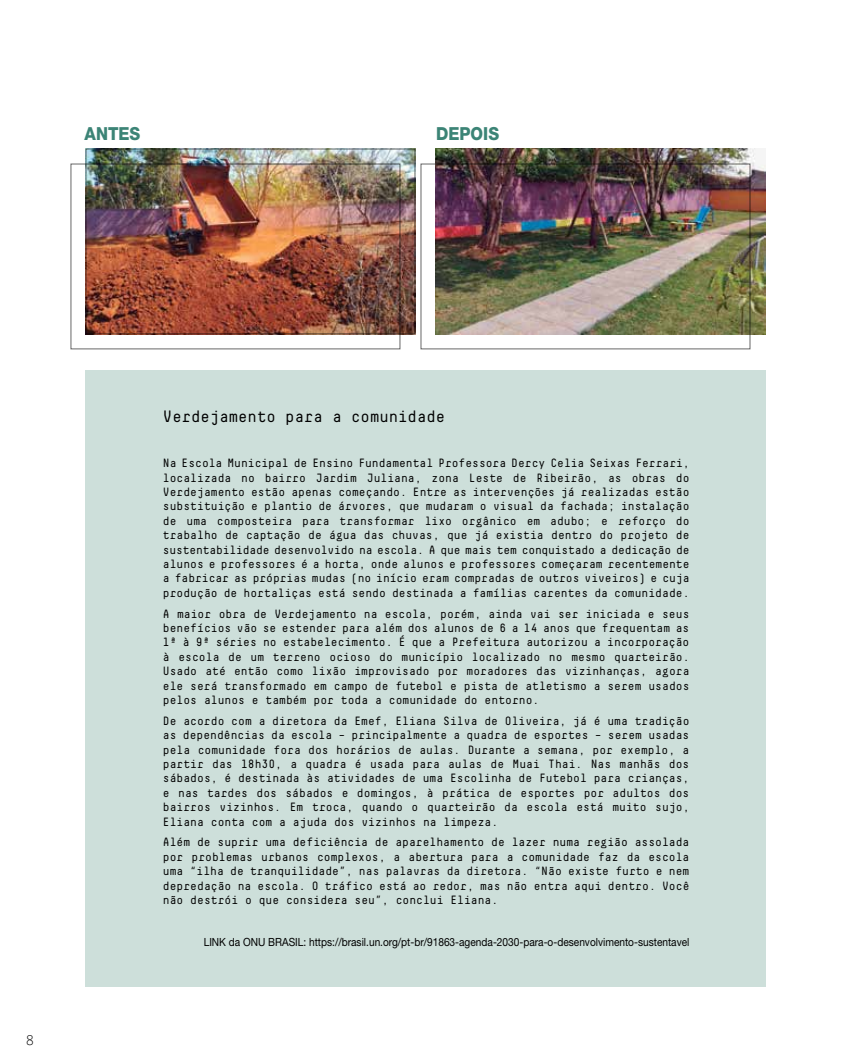
<style>
.page{position:relative;width:851px;height:1063px;background:#fff}
.page>*{position:absolute;margin:0;border:0;box-sizing:border-box;transform-origin:0 0}
.t1{font:800 18px "Helvetica Neue LT Std";color:#3c8476;scale:.9 1}
.t2{font:16.5px "Decima Mono Pro";color:#000;scale:.95 1}
.t3{font:300 13.5px "Open Sans";color:#000}
.t4{font:12px/14.4px "Decima Mono Pro";color:#000;text-align:justify;scale:.95 1}
.t5{font:11.25px "Helvetica Neue LT Std";color:#000;scale:.9 1}
</style>
<div class="page">
<div style="left:85px;top:370px;width:680px;height:616px;background:#cddfda"></div>
<img style="left:435px;top:149px;width:330px;height:185px">
<img style="left:85px;top:149px;width:328px;height:185px">
<h1 class="t1" style="left:85px;top:123px;width:64px">ANTES</h1>
<h1 class="t1" style="left:436px;top:123px;width:72px">DEPOIS</h1>
<p class="t3" style="left:26px;top:1031px;width:9px">8</p>
<h2 class="t2" style="left:163px;top:407px;width:299px">Verdejamento para a comunidade</h2>
<p class="t4" style="left:163px;top:456px;width:556px">Na Escola Municipal de Ensino Fundamental Professora Dercy Celia Seixas Ferrari, localizada no bairro Jardim Juliana, zona Leste de Ribeirão, as obras do Verdejamento estão apenas começando. Entre as intervenções já realizadas estão substituição e plantio de árvores, que mudaram o visual da fachada; instalação de uma composteira para transformar lixo orgânico em adubo; e reforço do trabalho de captação de água das chuvas, que já existia dentro do projeto de sustentabilidade desenvolvido na escola. A que mais tem conquistado a dedicação de alunos e professores é a horta, onde alunos e professores começaram recentemente a fabricar as próprias mudas (no início eram compradas de outros viveiros) e cuja produção de hortaliças está sendo destinada a famílias carentes da comunidade.</p>
<p class="t4" style="left:163px;top:606px;width:555px">A maior obra de Verdejamento na escola, porém, ainda vai ser iniciada e seus benefícios vão se estender para além dos alunos de 6 a 14 anos que frequentam as 1ª à 9ª séries no estabelecimento. É que a Prefeitura autorizou a incorporação à escola de um terreno ocioso do município localizado no mesmo quarteirão.<br>Usado até então como lixão improvisado por moradores das vizinhanças, agora ele será transformado em campo de futebol e pista de atletismo a serem usados pelos alunos e também por toda a comunidade do entorno.</p>
<p class="t4" style="left:163px;top:713px;width:555px">De acordo com a diretora da Emef, Eliana Silva de Oliveira, já é uma tradição as dependências da escola – principalmente a quadra de esportes – serem usadas pela comunidade fora dos horários de aulas. Durante a semana, por exemplo, a partir das 18h30, a quadra é usada para aulas de Muai Thai. Nas manhãs dos sábados, é destinada às atividades de uma Escolinha de Futebol para crianças, e nas tardes dos sábados e domingos, à prática de esportes por adultos dos bairros vizinhos. Em troca, quando o quarteirão da escola está muito sujo, Eliana conta com a ajuda dos vizinhos na limpeza.</p>
<p class="t4" style="left:163px;top:835px;width:555px">Além de suprir uma deficiência de aparelhamento de lazer numa região assolada por problemas urbanos complexos, a abertura para a comunidade faz da escola uma “ilha de tranquilidade”, nas palavras da diretora. “Não existe furto e nem depredação na escola. O tráfico está ao redor, mas não entra aqui dentro. Você não destrói o que considera seu”, conclui Eliana.</p>
<p class="t5" style="left:204px;top:935px;width:541px">LINK da ONU BRASIL: https://brasil.un.org/pt-br/91863-agenda-2030-para-o-desenvolvimento-sustentavel</p>
</div>
